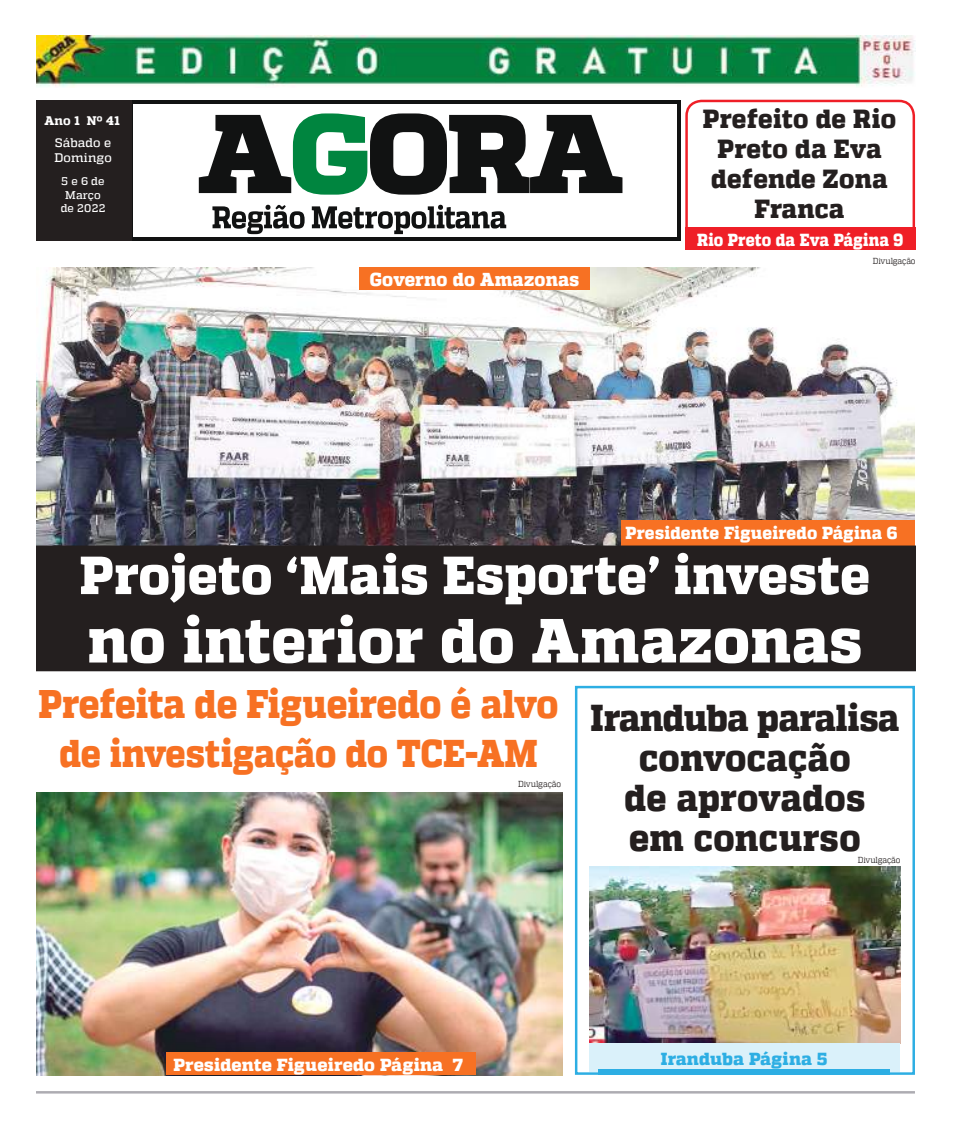
<style>
.page{position:relative;width:957px;height:1134px;background:#fff}
.page>*{position:absolute;margin:0;border:0;box-sizing:border-box;transform-origin:0 0}
.t1{font:800 62.25px "MW Quadon";letter-spacing:.01em;color:#fff;scale:.95 1}
.t2{font:800 53.5px "MW Quadon";letter-spacing:.005em;color:#fff;scale:.95 1}
.t3{font:800 39.88px "MW Quadon";letter-spacing:-.01em;color:#f77123;scale:.89 1}
.t4{font:800 38.62px "MW Quadon";letter-spacing:-.005em;color:#f77123;scale:.89 1}
.t5{font:800 37.38px/39.9px "MW Quadon";letter-spacing:.005em;color:#241f1f;text-align:center;scale:.92 1}
.t6{font:800 26.12px/29.9px "MW Quadon";letter-spacing:.01em;color:#241f1f;text-align:center;scale:.95 1}
.t7{font:800 18.62px "MW Quadon";letter-spacing:.01em;color:#fff;scale:.95 1}
.t8{font:800 17.38px "MW Quadon";letter-spacing:.01em;color:#fff}
.t9{font:800 17.38px "MW Quadon";letter-spacing:.01em;color:#fff;scale:.95 1}
.t10{font:800 17.38px "MW Quadon";letter-spacing:.01em;color:#fff;scale:.88 1}
.t11{font:800 17.38px "MW Quadon";letter-spacing:.01em;color:#2daee3}
.t12{font:500 12.5px/14.9px "MW Quadon";letter-spacing:.005em;color:#fff}
.t13{font:800 12.5px "MW Quadon";letter-spacing:.02em;color:#fff}
.t14{font:500 11.25px/13.4px "MW Quadon";letter-spacing:.01em;color:#fff;text-align:center}
.t15{font:8.75px "MW Quadon";letter-spacing:-.015em;color:#241f1f;scale:.9 1}
</style>
<div class="page">
<div style="left:575px;top:686px;width:340px;height:389px;border:2px solid #2daee3"></div>
<div style="left:685px;top:100px;width:230px;height:149px;border:2px solid #ef1f27;border-radius:15px"></div>
<hr style="left:36px;top:1091px;width:879px;height:2px;background:#adacb2">
<img style="left:36px;top:792px;width:527px;height:283px">
<div style="left:685px;top:228px;width:230px;height:22px;background:#ef1f27"></div>
<div style="left:166px;top:1052px;width:310px;height:23px;background:#f77123"></div>
<hr style="left:36px;top:237px;width:644px;height:4px;background:#111212">
<hr style="left:36px;top:101px;width:644px;height:3px;background:#111212">
<hr style="left:677px;top:103px;width:3px;height:136px;background:#111212">
<svg style="left:199px;top:113px;width:423px;height:82px"></svg>
<svg style="left:212px;top:205px;width:93px;height:29px"></svg>
<svg style="left:312px;top:205px;width:194px;height:29px"></svg>
<img style="left:36px;top:35px;width:879px;height:53px">
<div style="left:36px;top:100px;width:96px;height:141px;background:#241f1f"></div>
<img style="left:36px;top:267px;width:879px;height:278px">
<div style="left:621px;top:520px;width:294px;height:25px;background:#f77123"></div>
<img style="left:590px;top:866px;width:310px;height:177px">
<div style="left:590px;top:1043px;width:310px;height:29px;background:#daf1fa"></div>
<div style="left:598px;top:1070px;width:291px;height:5px;background:#2daee3"></div>
<div style="left:36px;top:545px;width:880px;height:126px;background:#241f1f"></div>
<div style="left:359px;top:267px;width:231px;height:23px;background:#f77123"></div>
<p class="t13" style="left:44px;top:113px;width:77px">Ano 1 Nº 41</p>
<p class="t12" style="left:54px;top:135px;width:59px">Sábado e<br>Domingo</p>
<p class="t14" style="left:61px;top:175px;width:46px">5 e 6 de<br>Março de 2022</p>
<p class="t7" style="left:370px;top:268px;width:222px">Governo do Amazonas</p>
<p class="t6" style="left:703px;top:105px;width:205px">Prefeito de Rio<br>Preto da Eva defende Zona<br>Franca</p>
<p class="t10" style="left:697px;top:230px;width:236px">Rio Preto da Eva Página 9</p>
<p class="t15" style="left:873px;top:256px;width:49px">Divulgação</p>
<p class="t9" style="left:625px;top:523px;width:287px">Presidente Figueiredo Página 6</p>
<h2 class="t2" style="left:80px;top:544px;width:833px">Projeto ‘Mais Esporte’ investe</h2>
<h1 class="t1" style="left:87px;top:604px;width:817px">no interior do Amazonas</h1>
<p class="t3" style="left:38px;top:680px;width:586px">Prefeita de Figueiredo é alvo</p>
<p class="t4" style="left:59px;top:731px;width:539px">de investigação do TCE-AM</p>
<p class="t15" style="left:518px;top:779px;width:49px">Divulgação</p>
<p class="t5" style="left:590px;top:699px;width:337px">Iranduba paralisa convocação<br>de aprovados<br>em concurso</p>
<p class="t15" style="left:857px;top:855px;width:49px">Divulgação</p>
<p class="t8" style="left:173px;top:1055px;width:291px">Presidente Figueiredo Página 7</p>
<p class="t11" style="left:660px;top:1048px;width:168px">Iranduba Página 5</p>
</div>
